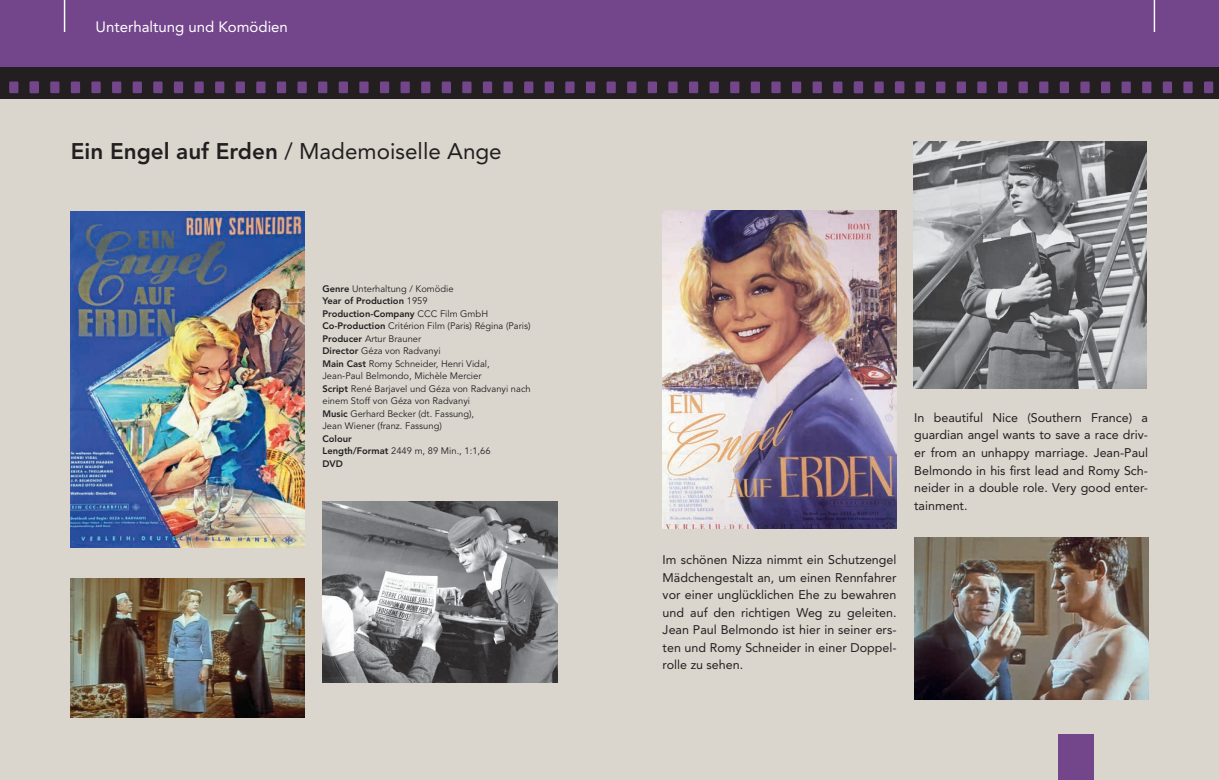
<style>
.page{position:relative;width:1219px;height:780px;background:#fff}
.page>*{position:absolute;margin:0;border:0;box-sizing:border-box;transform-origin:0 0}
.t1{font:22.5px "Avenir";color:#231f20}
.t2{font:15px "Avenir";color:#fff}
.t3{font:12.5px/17.5px "Avenir";color:#231f20;text-align:justify}
.t4{font:9.38px/12.5px "Avenir";color:#231f20}
.t5{font:800 9.38px/12.5px "Avenir";color:#231f20}
.s1{font-weight:800}
.s2{font-weight:400}
</style>
<div class="page">
<div style="left:0;top:0;width:1219px;height:73px;background:#73468c"></div>
<div style="left:0;top:99px;width:1219px;height:681px;background:#dad6ce"></div>
<div style="left:0;top:67px;width:1219px;height:32px;background:#231f20"></div>
<div style="left:50px;top:81px;width:9px;height:12px;background:#73468c"></div>
<div style="left:71px;top:81px;width:9px;height:12px;background:#73468c"></div>
<div style="left:9px;top:81px;width:9px;height:12px;background:#73468c"></div>
<div style="left:30px;top:81px;width:9px;height:12px;background:#73468c"></div>
<div style="left:91px;top:81px;width:10px;height:12px;background:#73468c"></div>
<div style="left:112px;top:81px;width:9px;height:12px;background:#73468c"></div>
<div style="left:133px;top:81px;width:9px;height:12px;background:#73468c"></div>
<div style="left:153px;top:81px;width:10px;height:12px;background:#73468c"></div>
<div style="left:174px;top:81px;width:9px;height:12px;background:#73468c"></div>
<div style="left:194px;top:81px;width:10px;height:12px;background:#73468c"></div>
<div style="left:215px;top:81px;width:9px;height:12px;background:#73468c"></div>
<div style="left:236px;top:81px;width:9px;height:12px;background:#73468c"></div>
<div style="left:256px;top:81px;width:10px;height:12px;background:#73468c"></div>
<div style="left:277px;top:81px;width:9px;height:12px;background:#73468c"></div>
<div style="left:297px;top:81px;width:10px;height:12px;background:#73468c"></div>
<div style="left:318px;top:81px;width:9px;height:12px;background:#73468c"></div>
<div style="left:339px;top:81px;width:9px;height:12px;background:#73468c"></div>
<div style="left:359px;top:81px;width:10px;height:12px;background:#73468c"></div>
<div style="left:380px;top:81px;width:9px;height:12px;background:#73468c"></div>
<div style="left:401px;top:81px;width:9px;height:12px;background:#73468c"></div>
<div style="left:421px;top:81px;width:9px;height:12px;background:#73468c"></div>
<div style="left:442px;top:81px;width:9px;height:12px;background:#73468c"></div>
<div style="left:915px;top:81px;width:10px;height:12px;background:#73468c"></div>
<div style="left:936px;top:81px;width:9px;height:12px;background:#73468c"></div>
<div style="left:874px;top:81px;width:10px;height:12px;background:#73468c"></div>
<div style="left:895px;top:81px;width:9px;height:12px;background:#73468c"></div>
<div style="left:957px;top:81px;width:9px;height:12px;background:#73468c"></div>
<div style="left:977px;top:81px;width:9px;height:12px;background:#73468c"></div>
<div style="left:998px;top:81px;width:9px;height:12px;background:#73468c"></div>
<div style="left:1018px;top:81px;width:10px;height:12px;background:#73468c"></div>
<div style="left:1039px;top:81px;width:9px;height:12px;background:#73468c"></div>
<div style="left:1060px;top:81px;width:9px;height:12px;background:#73468c"></div>
<div style="left:1080px;top:81px;width:10px;height:12px;background:#73468c"></div>
<div style="left:1101px;top:81px;width:9px;height:12px;background:#73468c"></div>
<div style="left:1121px;top:81px;width:10px;height:12px;background:#73468c"></div>
<div style="left:1142px;top:81px;width:9px;height:12px;background:#73468c"></div>
<div style="left:1163px;top:81px;width:9px;height:12px;background:#73468c"></div>
<div style="left:1183px;top:81px;width:10px;height:12px;background:#73468c"></div>
<div style="left:1204px;top:81px;width:9px;height:12px;background:#73468c"></div>
<div style="left:462px;top:81px;width:9px;height:12px;background:#73468c"></div>
<div style="left:483px;top:81px;width:9px;height:12px;background:#73468c"></div>
<div style="left:503px;top:81px;width:10px;height:12px;background:#73468c"></div>
<div style="left:524px;top:81px;width:9px;height:12px;background:#73468c"></div>
<div style="left:545px;top:81px;width:9px;height:12px;background:#73468c"></div>
<div style="left:565px;top:81px;width:10px;height:12px;background:#73468c"></div>
<div style="left:586px;top:81px;width:9px;height:12px;background:#73468c"></div>
<div style="left:607px;top:81px;width:9px;height:12px;background:#73468c"></div>
<div style="left:627px;top:81px;width:9px;height:12px;background:#73468c"></div>
<div style="left:648px;top:81px;width:9px;height:12px;background:#73468c"></div>
<div style="left:668px;top:81px;width:10px;height:12px;background:#73468c"></div>
<div style="left:689px;top:81px;width:9px;height:12px;background:#73468c"></div>
<div style="left:710px;top:81px;width:9px;height:12px;background:#73468c"></div>
<div style="left:730px;top:81px;width:9px;height:12px;background:#73468c"></div>
<div style="left:751px;top:81px;width:9px;height:12px;background:#73468c"></div>
<div style="left:771px;top:81px;width:10px;height:12px;background:#73468c"></div>
<div style="left:792px;top:81px;width:9px;height:12px;background:#73468c"></div>
<div style="left:813px;top:81px;width:9px;height:12px;background:#73468c"></div>
<div style="left:833px;top:81px;width:9px;height:12px;background:#73468c"></div>
<div style="left:854px;top:81px;width:9px;height:12px;background:#73468c"></div>
<hr style="left:64px;top:0;width:1px;height:32px;background:#fff">
<hr style="left:1154px;top:0;width:1px;height:32px;background:#fff">
<div style="left:1058px;top:733px;width:35px;height:47px;background:#73468c"></div>
<img style="left:663px;top:211px;width:233px;height:317px">
<img style="left:71px;top:212px;width:234px;height:335px">
<img style="left:322px;top:501px;width:235px;height:181px">
<img style="left:914px;top:537px;width:234px;height:162px">
<img style="left:71px;top:578px;width:234px;height:139px">
<img style="left:914px;top:142px;width:232px;height:246px">
<p class="t2" style="left:96px;top:18px;width:194px">Unterhaltung und Komödien</p>
<h1 class="t1" style="left:71px;top:138px;width:432px"><span class="s1">Ein Engel auf Erden</span> / Mademoiselle Ange</h1>
<p class="t4" style="left:322px;top:282px;width:210px"><span class="s1">Genre</span> Unterhaltung / Komödie<br><span class="s1">Year of Production</span> 1959<br><span class="s1">Production-Company</span> CCC Film GmbH <span class="s1">Co-Production</span> Critérion Film (Paris) Régina (Paris)<br><span class="s1">Producer</span> Artur Brauner<br><span class="s1">Director</span> Géza von Radvanyi<br><span class="s1">Main Cast</span> Romy Schneider, Henri Vidal, Jean-Paul Belmondo, Michèle Mercier<br><span class="s1">Script</span> René Barjavel und Géza von Radvanyi nach einem Stoff von Géza von Radvanyi<br><span class="s1">Music</span> Gerhard Becker (dt. Fassung),<br>Jean Wiener (franz. Fassung)</p>
<p class="t5" style="left:322px;top:432px;width:170px">Colour<br>Length/Format <span class="s2">2449 m, 89 Min., 1:1,66<br></span>DVD</p>
<p class="t3" style="left:914px;top:409px;width:235px">In beautiful Nice (Southern France) a guardian angel wants to save a race driv&shy;er from an unhappy marriage. Jean-Paul Belmondo in his first lead and Romy Sch&shy;neider in a double role. Very good enter&shy;tainment.</p>
<p class="t3" style="left:663px;top:551px;width:235px">Im schönen Nizza nimmt ein Schutzengel Mädchengestalt an, um einen Rennfahrer vor einer unglücklichen Ehe zu bewahren und auf den richtigen Weg zu geleiten.<br>Jean Paul Belmondo ist hier in seiner ers&shy;ten und Romy Schneider in einer Doppel&shy;rolle zu sehen.</p>
</div>
